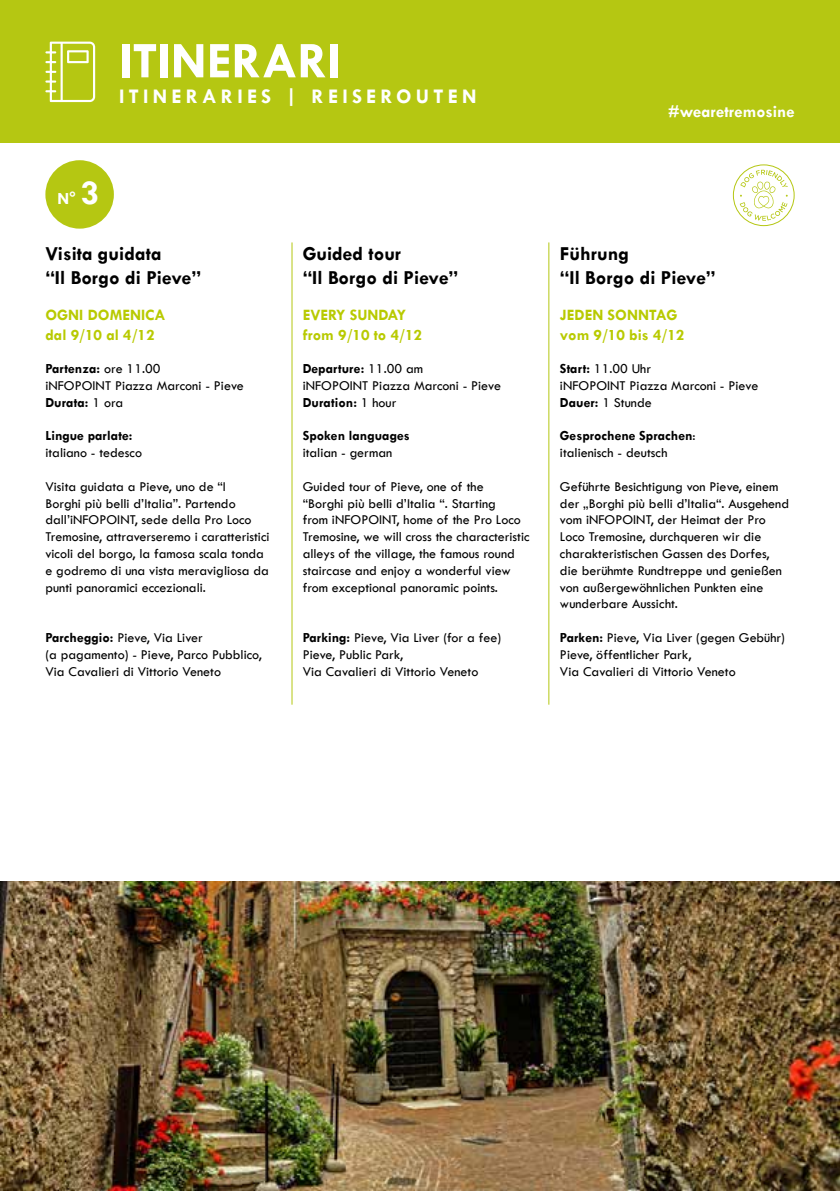
<style>
.page{position:relative;width:840px;height:1191px;background:#fff}
.page>*{position:absolute;margin:0;border:0;box-sizing:border-box;transform-origin:0 0}
.t1{font:700 51.8px "Tw Cen";color:#fff}
.t2{font:700 21px "Tw Cen";letter-spacing:.2em;color:#fff}
.t3{font:700 20px/24px "Tw Cen";color:#000}
.t4{font:700 17.2px "Tw Cen";color:#fff}
.t5{font:700 16px/19.2px "Tw Cen";color:#b8ca00}
.t6{font:14px/16.8px "Tw Cen";color:#000}
.t7{font:700 14px "Tw Cen";color:#000}
.s1{font-size:35.6px}
.s2{font-weight:700}
</style>
<div class="page">
<div style="left:0;top:0;width:839px;height:142px;background:#b5c712"></div>
<img style="left:0;top:882px;width:839px;height:309px">
<div style="left:45px;top:160px;width:69px;height:69px;background:#b5c712;border-radius:50%"></div>
<hr style="left:291px;top:242px;width:1px;height:462px;background:#b5c712">
<hr style="left:548px;top:242px;width:1px;height:462px;background:#b5c712">
<svg style="left:45px;top:42px;width:50px;height:60px"></svg>
<svg style="left:739px;top:170px;width:48px;height:51px"></svg>
<div style="left:732px;top:164px;width:62px;height:62px;border:1px solid #b5c712;border-radius:50%"></div>
<h1 class="t1" style="left:119px;top:30px;width:223px">ITINERARI</h1>
<h2 class="t2" style="left:119px;top:83px;width:358px">ITINERARIES | REISEROUTEN</h2>
<p class="t4" style="left:57px;top:188px;width:44px">N° <span class="s1">3</span></p>
<h3 class="t3" style="left:45px;top:241px;width:157px">Visita guidata<br>“Il Borgo di Pieve”</h3>
<p class="t5" style="left:45px;top:305px;width:122px">OGNI DOMENICA dal 9/10 al 4/12</p>
<p class="t6" style="left:45px;top:360px;width:200px"><span class="s2">Partenza:</span> ore 11.00<br>iNFOPOINT Piazza Marconi - Pieve<br><span class="s2">Durata:</span> 1 ora</p>
<p class="t7" style="left:45px;top:427px;width:89px">Lingue parlate:</p>
<p class="t6" style="left:45px;top:444px;width:98px">italiano - tedesco</p>
<p class="t6" style="left:45px;top:478px;width:225px">Visita guidata a Pieve, uno de “I<br>Borghi più belli d’Italia”. Partendo dall’iNFOPOINT, sede della Pro Loco Tremosine, attraverseremo i caratteristici vicoli del borgo, la famosa scala tonda e godremo di una vista meravigliosa da punti panoramici eccezionali.</p>
<p class="t6" style="left:45px;top:629px;width:218px"><span class="s2">Parcheggio:</span> Pieve, Via Liver<br>(a pagamento) - Pieve, Parco Pubblico,<br>Via Cavalieri di Vittorio Veneto</p>
<h3 class="t3" style="left:302px;top:241px;width:157px">Guided tour<br>“Il Borgo di Pieve”</h3>
<p class="t5" style="left:302px;top:305px;width:121px">EVERY SUNDAY from 9/10 to 4/12</p>
<p class="t6" style="left:302px;top:360px;width:200px"><span class="s2">Departure:</span> 11.00 am<br>iNFOPOINT Piazza Marconi - Pieve<br><span class="s2">Duration:</span> 1 hour</p>
<p class="t7" style="left:302px;top:427px;width:109px">Spoken languages</p>
<p class="t6" style="left:302px;top:444px;width:91px">italian - german</p>
<p class="t6" style="left:302px;top:478px;width:228px">Guided tour of Pieve, one of the<br>“Borghi più belli d’Italia “. Starting<br>from iNFOPOINT, home of the Pro Loco Tremosine, we will cross the characteristic alleys of the village, the famous round staircase and enjoy a wonderful view from exceptional panoramic points.</p>
<p class="t6" style="left:302px;top:629px;width:200px"><span class="s2">Parking:</span> Pieve, Via Liver (for a fee)<br>Pieve, Public Park,<br>Via Cavalieri di Vittorio Veneto</p>
<p class="t4" style="left:668px;top:101px;width:128px">#wearetremosine</p>
<h3 class="t3" style="left:559px;top:241px;width:157px">Führung<br>“Il Borgo di Pieve”</h3>
<p class="t5" style="left:559px;top:305px;width:126px">JEDEN SONNTAG vom 9/10 bis 4/12</p>
<p class="t6" style="left:559px;top:360px;width:200px"><span class="s2">Start:</span> 11.00 Uhr<br>iNFOPOINT Piazza Marconi - Pieve<br><span class="s2">Dauer:</span> 1 Stunde</p>
<p class="t6" style="left:559px;top:427px;width:137px"><span class="s2">Gesprochene Sprachen</span>: italienisch - deutsch</p>
<p class="t6" style="left:559px;top:478px;width:230px">Geführte Besichtigung von Pieve, einem der „Borghi più belli d’Italia“. Ausgehend vom iNFOPOINT, der Heimat der Pro Loco Tremosine, durchqueren wir die charakteristischen Gassen des Dorfes, die berühmte Rundtreppe und genießen von außergewöhnlichen Punkten eine wunderbare Aussicht.</p>
<p class="t6" style="left:559px;top:629px;width:226px"><span class="s2">Parken:</span> Pieve, Via Liver (gegen Gebühr)<br>Pieve, öffentlicher Park,<br>Via Cavalieri di Vittorio Veneto</p>
</div>
